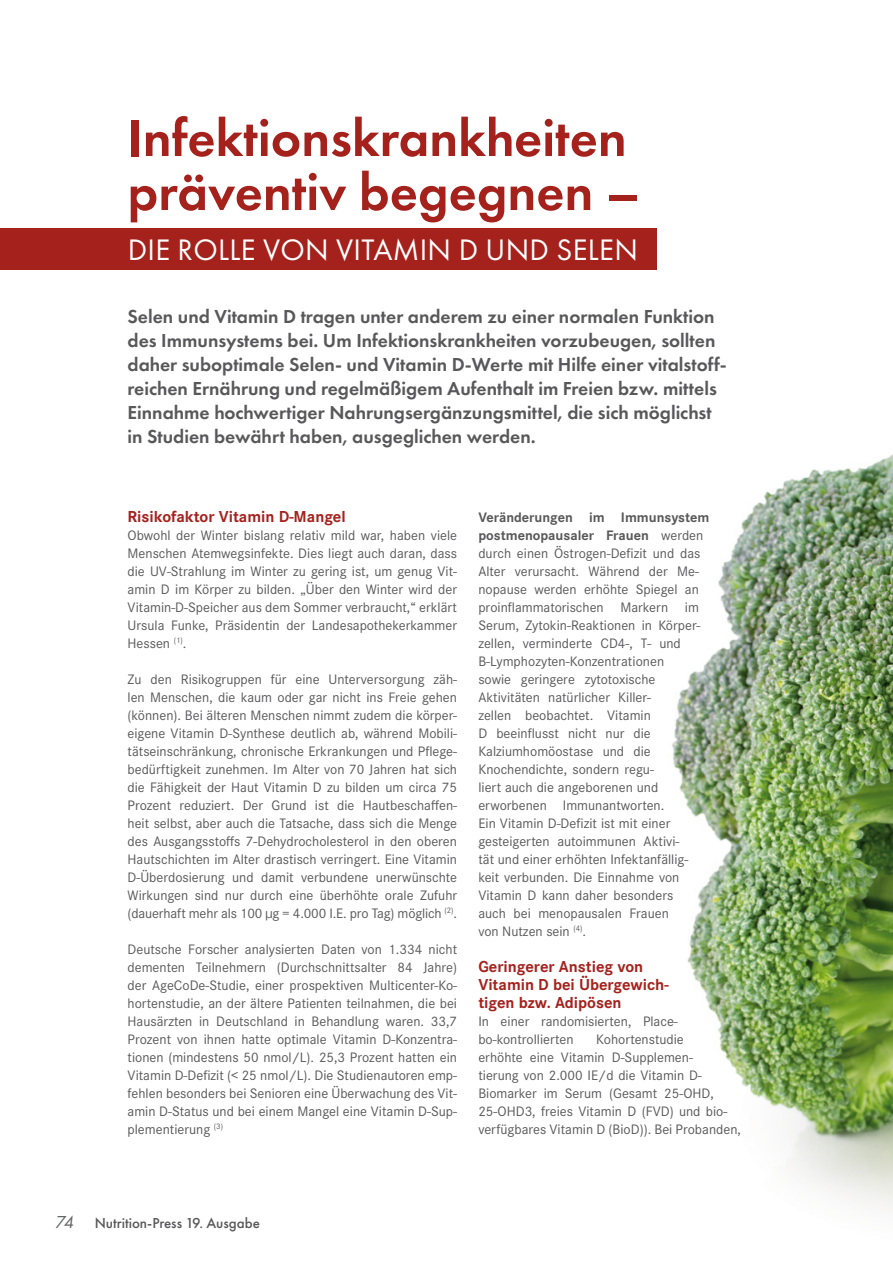
<style>
.page{position:relative;width:893px;height:1263px;background:#fff}
.page>*{position:absolute;margin:0;border:0;box-sizing:border-box;transform-origin:0 0}
.t1{font:600 54px/54px "Futura PT";color:#a5211c}
.t2{font:30.75px "Futura PT";letter-spacing:.01em;color:#fff}
.t3{font:600 19.5px/24px "Futura PT";color:#58585a}
.t4{font:700 16.5px/18px "Corporate S";color:#a5211c}
.t5{font:500 15px "Futura PT";color:#58585a}
.t6{font:14.25px/18px "Corporate S";color:#58585a;text-align:justify}
.s1{font-weight:700}
.s2{font-weight:400;font-style:italic;font-size:18px;color:#646567}
</style>
<div class="page">
<img style="left:672px;top:454px;width:221px;height:757px">
<div style="left:0;top:229px;width:657px;height:41px;background:#a5211c"></div>
<h1 class="t1" style="left:128px;top:110px;width:514px">Infektionskrankheiten präventiv begegnen –</h1>
<h2 class="t2" style="left:128px;top:231px;width:512px">DIE ROLLE VON VITAMIN D UND SELEN</h2>
<p class="t3" style="left:128px;top:304px;width:601px">Selen und Vitamin D tragen unter anderem zu einer normalen Funktion des Immunsystems bei. Um Infektionskrankheiten vorzubeugen, sollten daher suboptimale Selen- und Vitamin D-Werte mit Hilfe einer vitalstoff&shy;reichen Ernährung und regelmäßigem Aufenthalt im Freien bzw. mittels Einnahme hochwertiger Nahrungsergänzungsmittel, die sich möglichst in Studien bewährt haben, ausgeglichen werden.</p>
<p class="t4" style="left:128px;top:507px;width:220px">Risikofaktor Vitamin D-Mangel</p>
<p class="t6" style="left:128px;top:526px;width:331px">Obwohl der Winter bislang relativ mild war, haben viele Menschen Atemwegsinfekte. Dies liegt auch daran, dass die UV-Strahlung im Winter zu gering ist, um genug Vit&shy;amin D im Körper zu bilden. „Über den Winter wird der Vitamin-D-Speicher aus dem Sommer verbraucht,“ erklärt Ursula Funke, Präsidentin der Landesapothekerkammer Hessen <sup>(1)</sup>.</p>
<p class="t6" style="left:128px;top:670px;width:331px">Zu den Risikogruppen für eine Unterversorgung zäh&shy;len Menschen, die kaum oder gar nicht ins Freie gehen (können). Bei älteren Menschen nimmt zudem die körper&shy;eigene Vitamin D-Synthese deutlich ab, während Mobili&shy;tätseinschränkung, chronische Erkrankungen und Pflege&shy;bedürftigkeit zunehmen. Im Alter von 70 Jahren hat sich die Fähigkeit der Haut Vitamin D zu bilden um circa 75<br>Prozent reduziert. Der Grund ist die Hautbeschaffen&shy;heit selbst, aber auch die Tatsache, dass sich die Menge des Ausgangsstoffs 7-Dehydrocholesterol in den oberen Hautschichten im Alter drastisch verringert. Eine Vitamin D-Überdosierung und damit verbundene unerwünschte Wirkungen sind nur durch eine überhöhte orale Zufuhr (dauerhaft mehr als 100 µg = 4.000 I.E. pro Tag) möglich <sup>(2)</sup>.</p>
<p class="t6" style="left:128px;top:940px;width:331px">Deutsche Forscher analysierten Daten von 1.334 nicht dementen Teilnehmern (Durchschnittsalter 84 Jahre) der AgeCoDe-Studie, einer prospektiven Multicenter-Ko&shy;hortenstudie, an der ältere Patienten teilnahmen, die bei Hausärzten in Deutschland in Behandlung waren. 33,7<br>Prozent von ihnen hatte optimale Vitamin D-Konzentra&shy;tionen (mindestens 50 nmol/L). 25,3 Prozent hatten ein Vitamin D-Defizit (&lt; 25 nmol/L). Die Studienautoren emp&shy;fehlen besonders bei Senioren eine Überwachung des Vit&shy;amin D-Status und bei einem Mangel eine Vitamin D-Sup&shy;plementierung <sup>(3)</sup></p>
<p class="t6" style="left:478px;top:508px;width:232px;text-align:left"><span class="s1">Veränderungen im Immunsystem postmenopausaler Frauen</span> werden durch einen Östrogen-Defizit und das<br>Alter verursacht. Während der Me&shy;nopause werden erhöhte Spiegel an proinflammatorischen Markern im<br>Serum, Zytokin-Reaktionen in Körper&shy;zellen, verminderte CD4-, T- und<br>B-Lymphozyten-Konzentrationen<br>sowie geringere zytotoxische<br>Aktivitäten natürlicher Killer-<br>zellen beobachtet. Vitamin<br>D beeinflusst nicht nur die<br>Kalziumhomöostase und die<br>Knochendichte, sondern regu-<br>liert auch die angeborenen und erworbenen Immunantworten.<br>Ein Vitamin D-Defizit ist mit einer gesteigerten autoimmunen Aktivi-<br>tät und einer erhöhten Infektanfällig&shy;keit verbunden. Die Einnahme von<br>Vitamin D kann daher besonders<br>auch bei menopausalen Frauen<br>von Nutzen sein <sup>(4)</sup>.</p>
<p class="t4" style="left:478px;top:957px;width:192px">Geringerer Anstieg von<br>Vitamin D bei Übergewich&shy;tigen bzw. Adipösen</p>
<p class="t6" style="left:478px;top:1012px;width:201px">In einer randomisierten, Place&shy;bo-kontrollierten</p>
<p class="t6" style="left:478px;top:1030px;width:264px;text-align:left;text-indent:118px">Kohortenstudie<br>erhöhte eine Vitamin D-Supplemen-<br>tierung von 2.000 IE/d die Vitamin D-Biomarker im Serum (Gesamt 25-OHD, 25-OHD3, freies Vitamin D (FVD) und bio&shy;verfügbares Vitamin D (BioD)). Bei Probanden,</p>
<p class="t5" style="left:55px;top:1214px;width:206px"><span class="s2">74</span> Nutrition-Press 19. Ausgabe</p>
</div>
